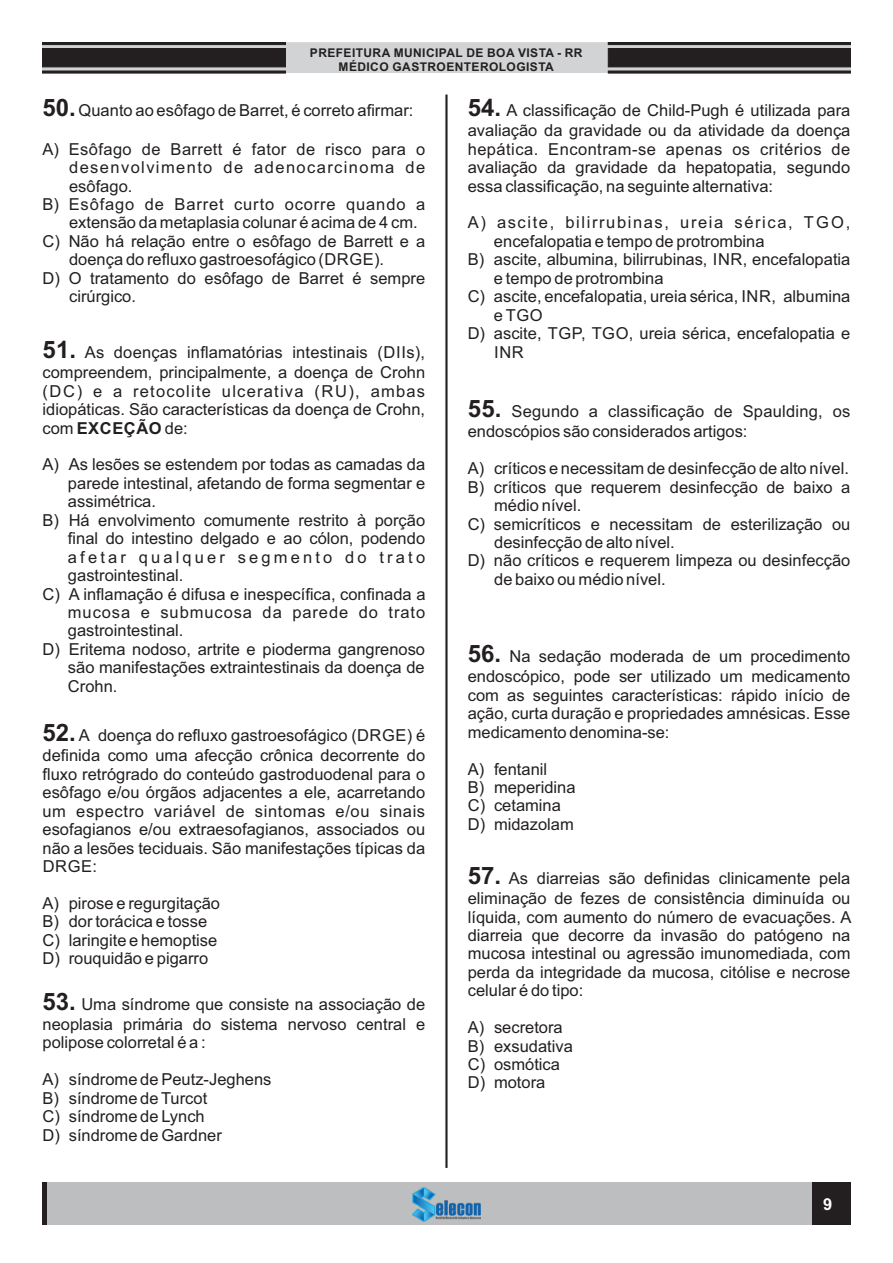
<style>
.page{position:relative;width:893px;height:1263px;background:#fff}
.page>*{position:absolute;margin:0;border:0;box-sizing:border-box;transform-origin:0 0}
.t1{font:16.5px/18.5px "Arial";color:#231f20}
.t2{font:16.5px "Arial";letter-spacing:.095em;color:#231f20}
.t3{font:16.5px "Arial";letter-spacing:.025em;color:#231f20}
.t4{font:16.5px "Arial";letter-spacing:.05em;color:#231f20}
.t5{font:16.5px "Arial";letter-spacing:.085em;color:#231f20}
.t6{font:16.5px "Arial";letter-spacing:.055em;color:#231f20}
.t7{font:16.5px "Arial";letter-spacing:.19em;color:#231f20}
.t8{font:700 16.5px "Arial";color:#fff}
.t9{font:700 12px/13.4px "Arial";letter-spacing:.035em;color:#231f20;text-align:center}
.s1{font-weight:700;font-size:24px}
.s2{font-weight:700}
</style>
<div class="page">
<div style="left:43px;top:1182px;width:807px;height:43px;background:#bcbec0"></div>
<img style="left:413px;top:1188px;width:67px;height:33px">
<hr style="left:43px;top:1182px;width:4px;height:43px;background:#231f20">
<div style="left:812px;top:1182px;width:38px;height:43px;background:#231f20"></div>
<svg style="left:42px;top:42px;width:809px;height:32px"></svg>
<hr style="left:445px;top:95px;width:3px;height:1073px;background:#231f20">
<p class="t9" style="left:310px;top:47px;width:274px">PREFEITURA MUNICIPAL DE BOA VISTA - RR<br>MÉDICO GASTROENTEROLOGISTA</p>
<p class="t1" style="left:43px;top:103px;width:372px"><span class="s1">50.</span> Quanto ao esôfago de Barret, é correto afirmar:</p>
<p class="t3" style="left:43px;top:143px;width:384px">A) Esôfago de Barrett é fator de risco para o</p>
<p class="t5" style="left:69px;top:161px;width:358px">desenvolvimento de adenocarcinoma de</p>
<p class="t1" style="left:69px;top:178px;width:65px">esôfago.</p>
<p class="t4" style="left:42px;top:198px;width:384px">B) Esôfago de Barret curto ocorre quando a</p>
<p class="t1" style="left:69px;top:215px;width:350px">extensão da metaplasia colunar é acima de 4 cm.</p>
<p class="t1" style="left:42px;top:233px;width:384px">C) Não há relação entre o esôfago de Barrett e a</p>
<p class="t1" style="left:69px;top:252px;width:317px">doença do refluxo gastroesofágico (DRGE).</p>
<p class="t1" style="left:42px;top:270px;width:384px">D) O tratamento do esôfago de Barret é sempre</p>
<p class="t1" style="left:69px;top:289px;width:68px">cirúrgico.</p>
<p class="t1" style="left:43px;top:344px;width:384px;line-height:20px"><span class="s1">51.</span> As doenças inflamatórias intestinais (DIIs), compreendem, principalmente, a doença de Crohn</p>
<p class="t1" style="left:42px;top:383px;width:384px;text-align:justify">(DC) e a retocolite ulcerativa (RU), ambas idiopáticas. São características da doença de Crohn, com <span class="s2">EXCEÇÃO</span> de:</p>
<p class="t1" style="left:42px;top:457px;width:384px">A) As lesões se estendem por todas as camadas da</p>
<p class="t1" style="left:68px;top:475px;width:359px">parede intestinal, afetando de forma segmentar e</p>
<p class="t1" style="left:68px;top:494px;width:90px">assimétrica.</p>
<p class="t1" style="left:42px;top:512px;width:384px">B) Há envolvimento comumente restrito à porção</p>
<p class="t1" style="left:68px;top:531px;width:359px">final do intestino delgado e ao cólon, podendo</p>
<p class="t7" style="left:68px;top:551px;width:359px">afetar qualquer segmento do trato</p>
<p class="t1" style="left:68px;top:568px;width:117px">gastrointestinal.</p>
<p class="t1" style="left:42px;top:586px;width:385px">C) A inflamação é difusa e inespecífica, confinada a</p>
<p class="t6" style="left:68px;top:606px;width:359px">mucosa e submucosa da parede do trato</p>
<p class="t1" style="left:68px;top:623px;width:117px">gastrointestinal.</p>
<p class="t1" style="left:42px;top:641px;width:384px">D) Eritema nodoso, artrite e pioderma gangrenoso</p>
<p class="t1" style="left:68px;top:660px;width:358px">são manifestações extraintestinais da doença de</p>
<p class="t1" style="left:68px;top:678px;width:51px">Crohn.</p>
<p class="t1" style="left:43px;top:727px;width:384px;line-height:20px"><span class="s1">52.</span> A doença do refluxo gastroesofágico (DRGE) é definida como uma afecção crônica decorrente do</p>
<p class="t1" style="left:43px;top:766px;width:384px;text-align:justify">fluxo retrógrado do conteúdo gastroduodenal para o esôfago e/ou órgãos adjacentes a ele, acarretando um espectro variável de sintomas e/ou sinais esofagianos e/ou extraesofagianos, associados ou não a lesões teciduais. São manifestações típicas da DRGE:</p>
<p class="t1" style="left:42px;top:895px;width:179px">A) pirose e regurgitação<br>B) dor torácica e tosse<br>C) laringite e hemoptise<br>D) rouquidão e pigarro</p>
<p class="t1" style="left:468px;top:102px;width:384px;line-height:20px"><span class="s1">54.</span> A classificação de Child-Pugh é utilizada para avaliação da gravidade ou da atividade da doença</p>
<p class="t1" style="left:468px;top:141px;width:384px;text-align:justify">hepática. Encontram-se apenas os critérios de avaliação da gravidade da hepatopatia, segundo essa classificação, na seguinte alternativa:</p>
<p class="t2" style="left:468px;top:216px;width:384px">A) ascite, bilirrubinas, ureia sérica, TGO,</p>
<p class="t1" style="left:494px;top:233px;width:272px">encefalopatia e tempo de protrombina</p>
<p class="t1" style="left:468px;top:252px;width:384px">B) ascite, albumina, bilirrubinas, INR, encefalopatia</p>
<p class="t1" style="left:494px;top:270px;width:171px">e tempo de protrombina</p>
<p class="t1" style="left:468px;top:289px;width:384px">C) ascite, encefalopatia, ureia sérica, INR, albumina</p>
<p class="t1" style="left:494px;top:307px;width:50px">e TGO</p>
<p class="t1" style="left:468px;top:326px;width:384px">D) ascite, TGP, TGO, ureia sérica, encefalopatia e</p>
<p class="t1" style="left:494px;top:344px;width:31px">INR</p>
<p class="t1" style="left:468px;top:403px;width:384px;line-height:20px"><span class="s1">55.</span> Segundo a classificação de Spaulding, os endoscópios são considerados artigos:</p>
<p class="t1" style="left:468px;top:461px;width:383px">A) críticos e necessitam de desinfecção de alto nível.</p>
<p class="t1" style="left:468px;top:479px;width:384px">B) críticos que requerem desinfecção de baixo a</p>
<p class="t1" style="left:494px;top:498px;width:89px">médio nível.</p>
<p class="t1" style="left:468px;top:516px;width:384px">C) semicríticos e necessitam de esterilização ou</p>
<p class="t1" style="left:494px;top:534px;width:182px">desinfecção de alto nível.</p>
<p class="t1" style="left:468px;top:553px;width:384px">D) não críticos e requerem limpeza ou desinfecção</p>
<p class="t1" style="left:494px;top:571px;width:173px">de baixo ou médio nível.</p>
<p class="t1" style="left:468px;top:648px;width:384px;line-height:20px"><span class="s1">56.</span> Na sedação moderada de um procedimento endoscópico, pode ser utilizado um medicamento</p>
<p class="t1" style="left:468px;top:687px;width:384px;text-align:justify">com as seguintes características: rápido início de ação, curta duração e propriedades amnésicas. Esse medicamento denomina-se:</p>
<p class="t1" style="left:468px;top:761px;width:109px">A) fentanil<br>B) meperidina<br>C) cetamina<br>D) midazolam</p>
<p class="t1" style="left:468px;top:870px;width:384px;line-height:20px"><span class="s1">57.</span> As diarreias são definidas clinicamente pela eliminação de fezes de consistência diminuída ou</p>
<p class="t1" style="left:468px;top:909px;width:385px;text-align:justify">líquida, com aumento do número de evacuações. A diarreia que decorre da invasão do patógeno na mucosa intestinal ou agressão imunomediada, com perda da integridade da mucosa, citólise e necrose celular é do tipo:</p>
<p class="t1" style="left:468px;top:1020px;width:107px">A) secretora<br>B) exsudativa<br>C) osmótica<br>D) motora</p>
<p class="t1" style="left:43px;top:996px;width:384px;line-height:20px"><span class="s1">53.</span> Uma síndrome que consiste na associação de neoplasia primária do sistema nervoso central e</p>
<p class="t1" style="left:43px;top:1035px;width:165px">polipose colorretal é a :</p>
<p class="t1" style="left:43px;top:1072px;width:230px">A) síndrome de Peutz-Jeghens<br>B) síndrome de Turcot<br>C) síndrome de Lynch<br>D) síndrome de Gardner</p>
<p class="t8" style="left:823px;top:1197px;width:11px">9</p>
</div>
